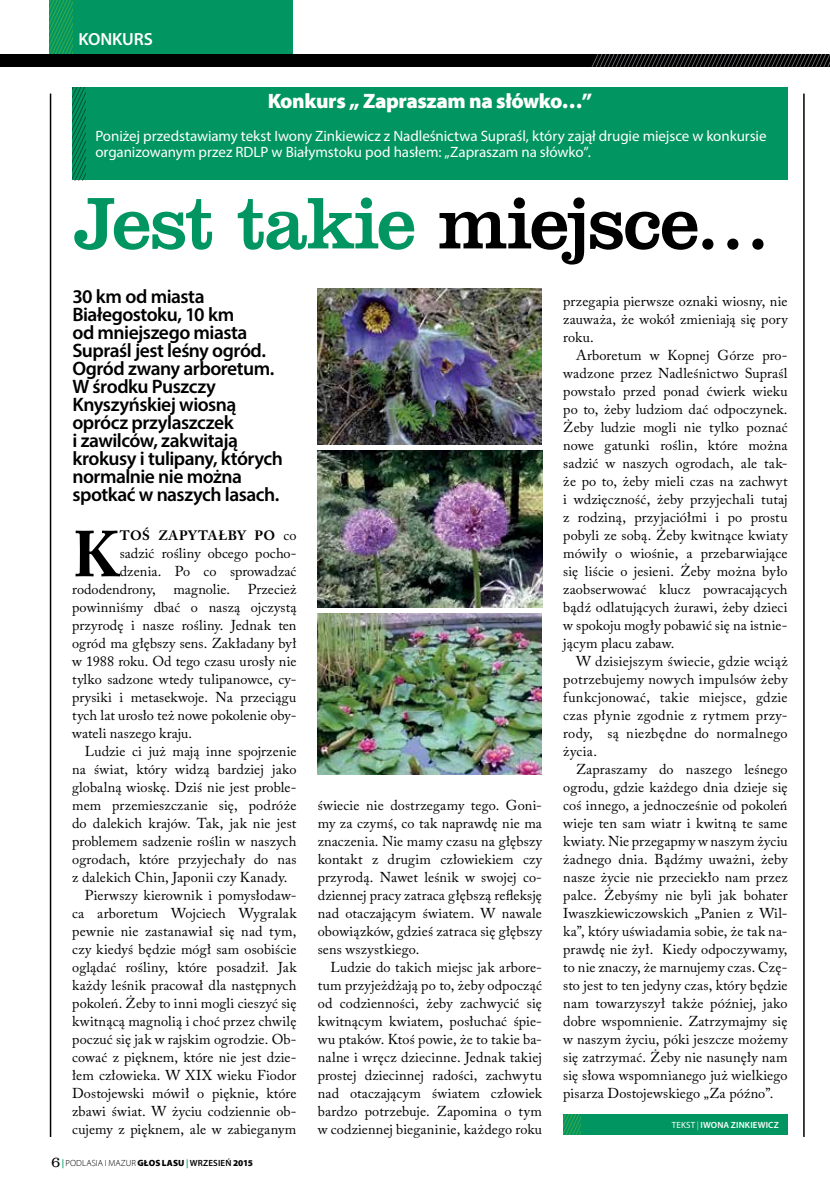
<style>
.page{position:relative;width:830px;height:1191px;background:#fff}
.page>*{position:absolute;margin:0;border:0;box-sizing:border-box;transform-origin:0 0}
.t1{font:75px "Clarendon EU";letter-spacing:-.035em;color:#009561}
.t2{font:700 64.2px "Adobe Caslon Pro";color:#000}
.t3{font:900 21px "Myriad Pl";letter-spacing:-.02em;color:#fff}
.t4{font:600 19.5px/18px "Myriad Pro";letter-spacing:-.025em;color:#000}
.t5{font:600 17.55px "Myriad Pro";letter-spacing:-.005em;color:#fff}
.t6{font:15px/16.5px "Myriad Pro";letter-spacing:-.005em;color:#fff}
.t7{font:14.25px/18px "Adobe Caslon Pro";letter-spacing:.01em;color:#000;text-align:justify}
.t8{font:700 13.5px "Adobe Caslon Pro";letter-spacing:.035em;color:#000}
.t9{font:300 9px "Myriad Pl";letter-spacing:.005em;color:#000}
.t10{font:600 9px "Myriad Pro";letter-spacing:.015em;color:#fff}
.s1{color:#000}
.s2{font-weight:400;font-size:14.25px}
.s3{font-weight:400}
.s4{font-weight:400;color:#e7d0b1}
.s5{font-family:"Clarendon Lt EU";font-weight:400;font-size:15px}
.s6{font-family:"Myriad Pro";font-weight:600;color:#009561}
.s7{font-weight:900}
.s8{font-family:"Myriad Pro";font-weight:600}
</style>
<div class="page">
<div style="left:49px;top:0;width:243px;height:54px;background:#009561"></div>
<svg style="left:49px;top:0;width:23px;height:54px"></svg>
<div style="left:0;top:54px;width:829px;height:13px;background:#000"></div>
<svg style="left:591px;top:54px;width:238px;height:13px"></svg>
<hr style="left:50px;top:94px;width:1px;height:1043px;background:#000">
<hr style="left:802px;top:94px;width:2px;height:1043px;background:#000">
<img style="left:317px;top:288px;width:224px;height:156px">
<div style="left:563px;top:1114px;width:224px;height:20px;background:#009561"></div>
<svg style="left:563px;top:1114px;width:18px;height:20px"></svg>
<div style="left:72px;top:87px;width:715px;height:93px;background:#009561"></div>
<svg style="left:72px;top:87px;width:13px;height:93px"></svg>
<img style="left:317px;top:450px;width:224px;height:157px">
<img style="left:317px;top:613px;width:224px;height:161px">
<p class="t5" style="left:78px;top:28px;width:76px">KONKURS</p>
<h3 class="t3" style="left:267px;top:90px;width:326px">Konkurs „ Zapraszam na słówko…”</h3>
<p class="t6" style="left:95px;top:127px;width:672px">Poniżej przedstawiamy tekst Iwony Zinkiewicz z Nadleśnictwa Supraśl, który zajął drugie miejsce w konkursie organizowanym przez RDLP w Białymstoku pod hasłem: „Zapraszam na słówko”.</p>
<h1 class="t1" style="left:72px;top:176px;width:699px">Jest takie <span class="s1">miejsce…</span></h1>
<p class="t4" style="left:72px;top:287px;width:212px">30 km od miasta<br>Białegostoku, 10 km<br>od mniejszego miasta<br>Supraśl jest leśny ogród.<br>Ogród zwany arboretum.<br>W środku Puszczy<br>Knyszyńskiej wiosną oprócz przylaszczek<br>i zawilców, zakwitają krokusy i tulipany, których normalnie nie można spotkać w naszych lasach.</p>
<p class="t7" style="left:563px;top:292px;width:226px">przegapia pierwsze oznaki wiosny, nie zauważa, że wokół zmieniają się pory roku.</p>
<p class="t7" style="left:563px;top:346px;width:226px;text-indent:13px">Arboretum w Kopnej Górze pro&shy;wadzone przez Nadleśnictwo Supraśl powstało przed ponad ćwierk wieku po to, żeby ludziom dać odpoczynek.<br>Żeby ludzie mogli nie tylko poznać nowe gatunki roślin, które można sadzić w naszych ogrodach, ale tak&shy;że po to, żeby mieli czas na zachwyt i wdzięczność, żeby przyjechali tutaj z rodziną, przyjaciółmi i po prostu pobyli ze sobą. Żeby kwitnące kwiaty mówiły o wiośnie, a przebarwiające się liście o jesieni. Żeby można było zaobserwować klucz powracających bądź odlatujących żurawi, żeby dzieci w spokoju mogły pobawić się na istnie&shy;jącym placu zabaw.</p>
<p class="t7" style="left:563px;top:652px;width:226px;text-indent:13px">W dzisiejszym świecie, gdzie wciąż potrzebujemy nowych impulsów żeby funkcjonować, takie miejsce, gdzie czas płynie zgodnie z rytmem przy&shy;rody, są niezbędne do normalnego życia.</p>
<p class="t7" style="left:563px;top:760px;width:226px;text-indent:13px">Zapraszamy do naszego leśnego ogrodu, gdzie każdego dnia dzieje się coś innego, a jednocześnie od pokoleń wieje ten sam wiatr i kwitną te same kwiaty. Nie przegapmy w naszym życiu żadnego dnia. Bądźmy uważni, żeby nasze życie nie przeciekło nam przez palce. Żebyśmy nie byli jak bohater Iwaszkiewiczowskich „Panien z Wil&shy;ka”, który uświadamia sobie, że tak na&shy;prawdę nie żył. Kiedy odpoczywamy, to nie znaczy, że marnujemy czas. Czę&shy;sto jest to ten jedyny czas, który będzie nam towarzyszył także później, jako dobre wspomnienie. Zatrzymajmy się w naszym życiu, póki jeszcze możemy się zatrzymać. Żeby nie nasunęły nam się słowa wspomnianego już wielkiego pisarza Dostojewskiego „Za późno”.</p>
<h2 class="t2" style="left:72px;top:516px;width:49px">K</h2>
<p class="t8" style="left:120px;top:527px;width:178px">TOŚ ZAPYTAŁBY PO <span class="s2">co</span></p>
<p class="t7" style="left:120px;top:544px;width:178px">sadzić rośliny obcego pocho-</p>
<p class="t7" style="left:120px;top:562px;width:178px">dzenia. Po co sprowadzać</p>
<p class="t7" style="left:72px;top:580px;width:226px">rododendrony, magnolie. Przecież</p>
<p class="t7" style="left:72px;top:598px;width:226px">powinniśmy dbać o naszą ojczystą</p>
<p class="t7" style="left:72px;top:616px;width:226px">przyrodę i nasze rośliny. Jednak ten</p>
<p class="t7" style="left:72px;top:634px;width:226px">ogród ma głębszy sens. Zakładany był</p>
<p class="t7" style="left:72px;top:652px;width:226px">w 1988 roku. Od tego czasu urosły nie</p>
<p class="t7" style="left:72px;top:670px;width:226px">tylko sadzone wtedy tulipanowce, cy-</p>
<p class="t7" style="left:72px;top:688px;width:226px">prysiki i metasekwoje. Na przeciągu</p>
<p class="t7" style="left:72px;top:706px;width:226px">tych lat urosło też nowe pokolenie oby-</p>
<p class="t7" style="left:72px;top:724px;width:121px">wateli naszego kraju.</p>
<p class="t7" style="left:85px;top:742px;width:213px">Ludzie ci już mają inne spojrzenie</p>
<p class="t7" style="left:72px;top:760px;width:226px">na świat, który widzą bardziej jako</p>
<p class="t7" style="left:72px;top:778px;width:226px">globalną wioskę. Dziś nie jest proble-</p>
<p class="t7" style="left:72px;top:796px;width:226px">mem przemieszczanie się, podróże</p>
<p class="t7" style="left:72px;top:814px;width:226px">do dalekich krajów. Tak, jak nie jest</p>
<p class="t7" style="left:72px;top:832px;width:226px">problemem sadzenie roślin w naszych</p>
<p class="t7" style="left:72px;top:850px;width:226px">ogrodach, które przyjechały do nas</p>
<p class="t7" style="left:72px;top:868px;width:217px">z dalekich Chin, Japonii czy Kanady.</p>
<p class="t7" style="left:85px;top:886px;width:213px">Pierwszy kierownik i pomysłodaw-</p>
<p class="t7" style="left:72px;top:904px;width:226px">ca arboretum Wojciech Wygralak</p>
<p class="t7" style="left:72px;top:922px;width:226px">pewnie nie zastanawiał się nad tym,</p>
<p class="t7" style="left:72px;top:940px;width:226px">czy kiedyś będzie mógł sam osobiście</p>
<p class="t7" style="left:72px;top:958px;width:226px">oglądać rośliny, które posadził. Jak</p>
<p class="t7" style="left:72px;top:976px;width:226px">każdy leśnik pracował dla następnych</p>
<p class="t7" style="left:72px;top:994px;width:226px">pokoleń. Żeby to inni mogli cieszyć się</p>
<p class="t7" style="left:72px;top:1012px;width:226px">kwitnącą magnolią i choć przez chwilę</p>
<p class="t7" style="left:72px;top:1030px;width:226px">poczuć się jak w rajskim ogrodzie. Ob-</p>
<p class="t7" style="left:72px;top:1048px;width:226px">cować z pięknem, które nie jest dzie-</p>
<p class="t7" style="left:72px;top:1066px;width:226px">łem człowieka. W XIX wieku Fiodor</p>
<p class="t7" style="left:72px;top:1084px;width:226px">Dostojewski mówił o pięknie, które</p>
<p class="t7" style="left:72px;top:1102px;width:226px">zbawi świat. W życiu codziennie ob-</p>
<p class="t7" style="left:72px;top:1120px;width:226px">cujemy z pięknem, ale w zabieganym</p>
<p class="t7" style="left:317px;top:796px;width:226px">świecie nie dostrzegamy tego. Goni&shy;my za czymś, co tak naprawdę nie ma znaczenia. Nie mamy czasu na głębszy kontakt z drugim człowiekiem czy przyrodą. Nawet leśnik w swojej co&shy;dziennej pracy zatraca głębszą refleksję nad otaczającym światem. W nawale obowiązków, gdzieś zatraca się głębszy sens wszystkiego.</p>
<p class="t7" style="left:317px;top:958px;width:226px;text-indent:13px">Ludzie do takich miejsc jak arbore&shy;tum przyjeżdżają po to, żeby odpocząć od codzienności, żeby zachwycić się kwitnącym kwiatem, posłuchać śpie&shy;wu ptaków. Ktoś powie, że to takie ba&shy;nalne i wręcz dziecinne. Jednak takiej prostej dziecinnej radości, zachwytu nad otaczającym światem człowiek bardzo potrzebuje. Zapomina o tym w codziennej bieganinie, każdego roku</p>
<p class="t10" style="left:671px;top:1118px;width:108px"><span class="s3">TEKST</span> <span class="s4">|</span> IWONA ZINKIEWICZ</p>
<p class="t9" style="left:51px;top:1158px;width:203px"><span class="s5">6</span> <span class="s6">|</span> PODLASIA I MAZUR <span class="s7">GŁOS LASU</span><span class="s6">|</span> <span class="s8">WRZESIEŃ</span> <span class="s7">2015</span></p>
</div>
